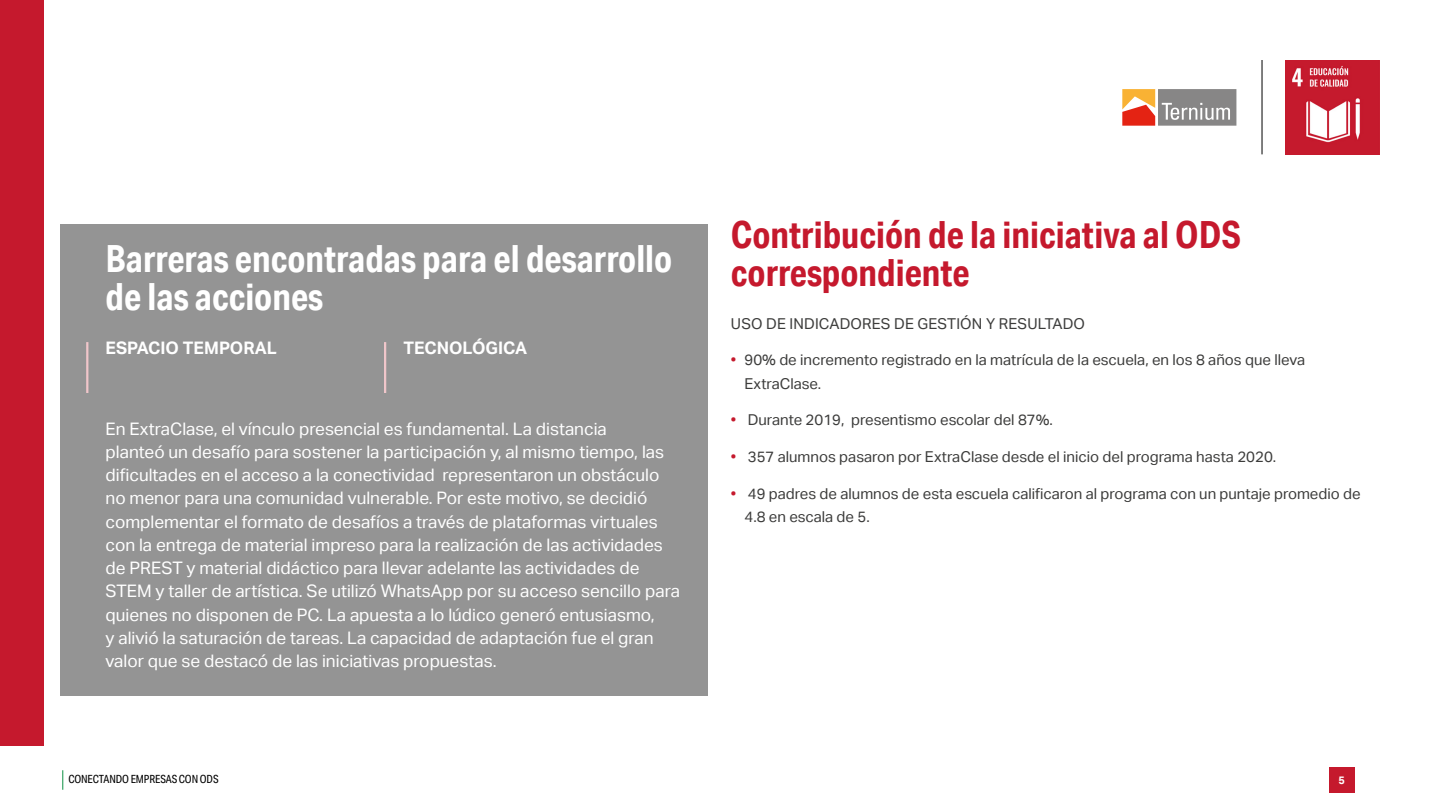
<style>
.page{position:relative;width:1440px;height:810px;background:#fff}
.page>*{position:absolute;margin:0;border:0;box-sizing:border-box;transform-origin:0 0}
.t1{font:700 37.5px/38.2px "Aktiv Grotesk Cd";color:#fff}
.t2{font:700 37.5px/38.2px "Aktiv Grotesk Cd";color:#c5192d}
.t3{font:17.25px/23.2px "Aktiv Grotesk";color:#fff}
.t4{font:700 17.25px "Aktiv Grotesk";color:#fff}
.t5{font:15px/23.2px "Aktiv Grotesk";color:#3c3c3b}
.t6{font:11.25px "Aktiv Grotesk Cd";letter-spacing:-.01em;color:#000}
.t7{font:700 10.88px "Aktiv Grotesk";color:#fff}
.s1{color:#c5192d}
</style>
<div class="page">
<svg style="left:62px;top:770px;width:1px;height:20px"></svg>
<div style="left:1329px;top:767px;width:25px;height:26px;background:#c5192d"></div>
<img style="left:1285px;top:60px;width:95px;height:95px">
<hr style="left:1262px;top:60px;width:1px;height:94px;background:#000">
<svg style="left:1122px;top:89px;width:114px;height:37px;background:#b39282"></svg>
<div style="left:0;top:0;width:44px;height:746px;background:#c5192d"></div>
<div style="left:60px;top:225px;width:648px;height:471px;background:#949494"></div>
<hr style="left:86px;top:342px;width:2px;height:51px;background:#f0c6ca">
<hr style="left:384px;top:342px;width:2px;height:51px;background:#f0c6ca">
<h1 class="t1" style="left:106px;top:239px;width:568px">Barreras encontradas para el desarrollo de las acciones</h1>
<p class="t4" style="left:106px;top:338px;width:173px">ESPACIO TEMPORAL</p>
<p class="t4" style="left:403px;top:338px;width:125px">TECNOLÓGICA</p>
<p class="t3" style="left:106px;top:417px;width:576px">En ExtraClase, el vínculo presencial es fundamental. La distancia<br>planteó un desafío para sostener la participación y, al mismo tiempo, las dificultades en el acceso a la conectividad representaron un obstáculo no menor para una comunidad vulnerable. Por este motivo, se decidió complementar el formato de desafíos a través de plataformas virtuales con la entrega de material impreso para la realización de las actividades de PREST y material didáctico para llevar adelante las actividades de STEM y taller de artística. Se utilizó WhatsApp por su acceso sencillo para quienes no disponen de PC. La apuesta a lo lúdico generó entusiasmo,<br>y alivió la saturación de tareas. La capacidad de adaptación fue el gran valor que se destacó de las iniciativas propuestas.</p>
<h1 class="t2" style="left:731px;top:215px;width:512px">Contribución de la iniciativa al ODS correspondiente</h1>
<p class="t5" style="left:731px;top:312px;width:356px">USO DE INDICADORES DE GESTIÓN Y RESULTADO</p>
<p class="t5" style="left:744px;top:349px;width:562px;text-indent:-14px"><span class="s1">•</span> 90% de incremento registrado en la matrícula de la escuela, en los 8 años que lleva<br>ExtraClase.</p>
<p class="t5" style="left:731px;top:409px;width:323px"><span class="s1">•</span> Durante 2019, presentismo escolar del 87%.</p>
<p class="t5" style="left:731px;top:445px;width:547px"><span class="s1">•</span> 357 alumnos pasaron por ExtraClase desde el inicio del programa hasta 2020.</p>
<p class="t5" style="left:744px;top:482px;width:618px;text-indent:-14px"><span class="s1">•</span> 49 padres de alumnos de esta escuela calificaron al programa con un puntaje promedio de<br>4.8 en escala de 5.</p>
<p class="t6" style="left:68px;top:773px;width:152px">CONECTANDO EMPRESAS CON ODS</p>
<p class="t7" style="left:1338px;top:774px;width:8px">5</p>
</div>
